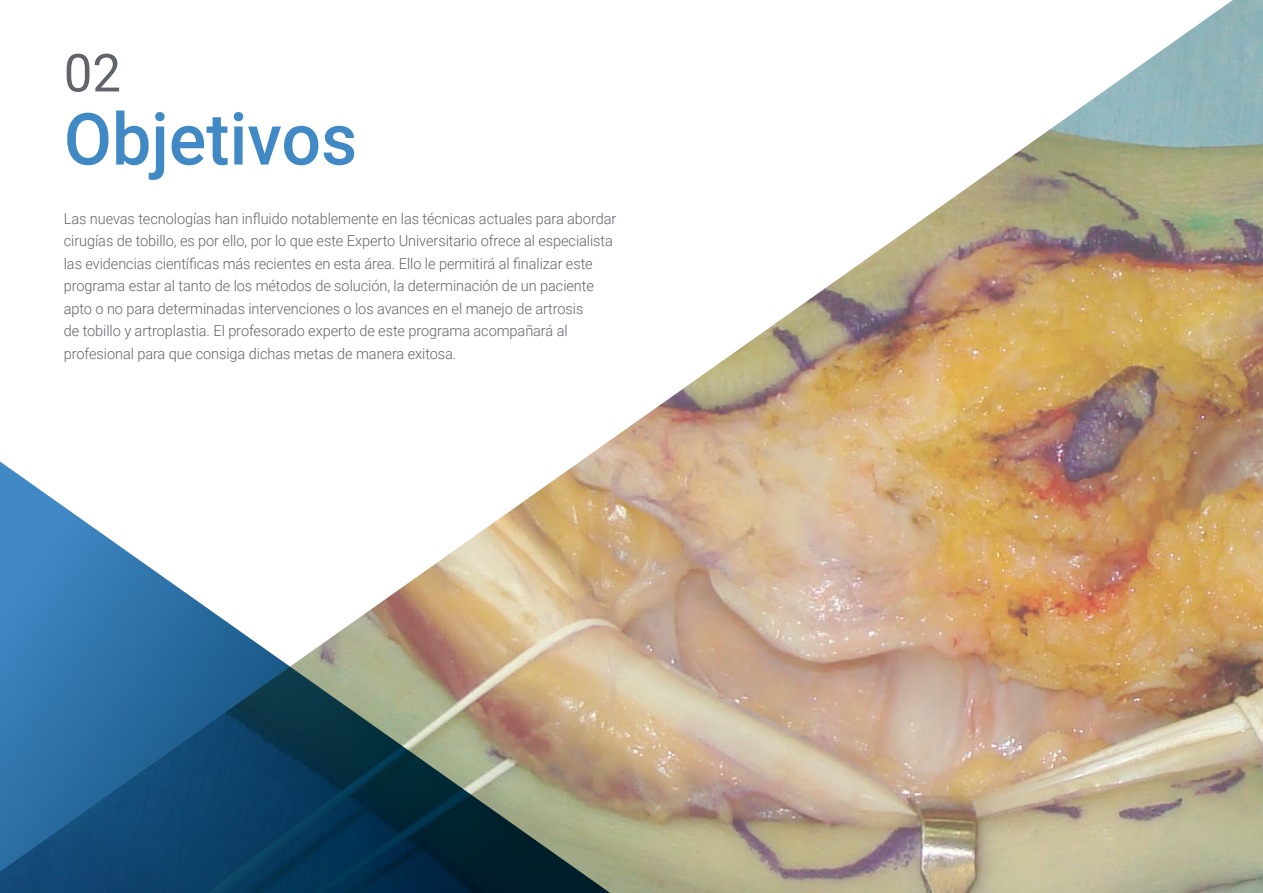
<style>
.page{position:relative;width:1263px;height:893px;background:#fff}
.page>*{position:absolute;margin:0;border:0;box-sizing:border-box;transform-origin:0 0}
.t1{font:500 72px "Roboto";color:#4089c5}
.t2{font:52.5px "Roboto";color:#61646a}
.t3{font:300 15px/22.5px "Roboto";letter-spacing:-.005em;color:#61646a}
</style>
<div class="page">
<img style="left:602px;top:0;width:661px;height:893px">
<svg style="left:0;top:446px;width:640px;height:447px"></svg>
<h2 class="t2" style="left:64px;top:36px;width:59px">02</h2>
<h1 class="t1" style="left:64px;top:89px;width:295px">Objetivos</h1>
<p class="t3" style="left:64px;top:207px;width:554px">Las nuevas tecnologías han influido notablemente en las técnicas actuales para abordar cirugías de tobillo, es por ello, por lo que este Experto Universitario ofrece al especialista las evidencias científicas más recientes en esta área. Ello le permitirá al finalizar este programa estar al tanto de los métodos de solución, la determinación de un paciente apto o no para determinadas intervenciones o los avances en el manejo de artrosis<br>de tobillo y artroplastia. El profesorado experto de este programa acompañará al profesional para que consiga dichas metas de manera exitosa.</p>
</div>
